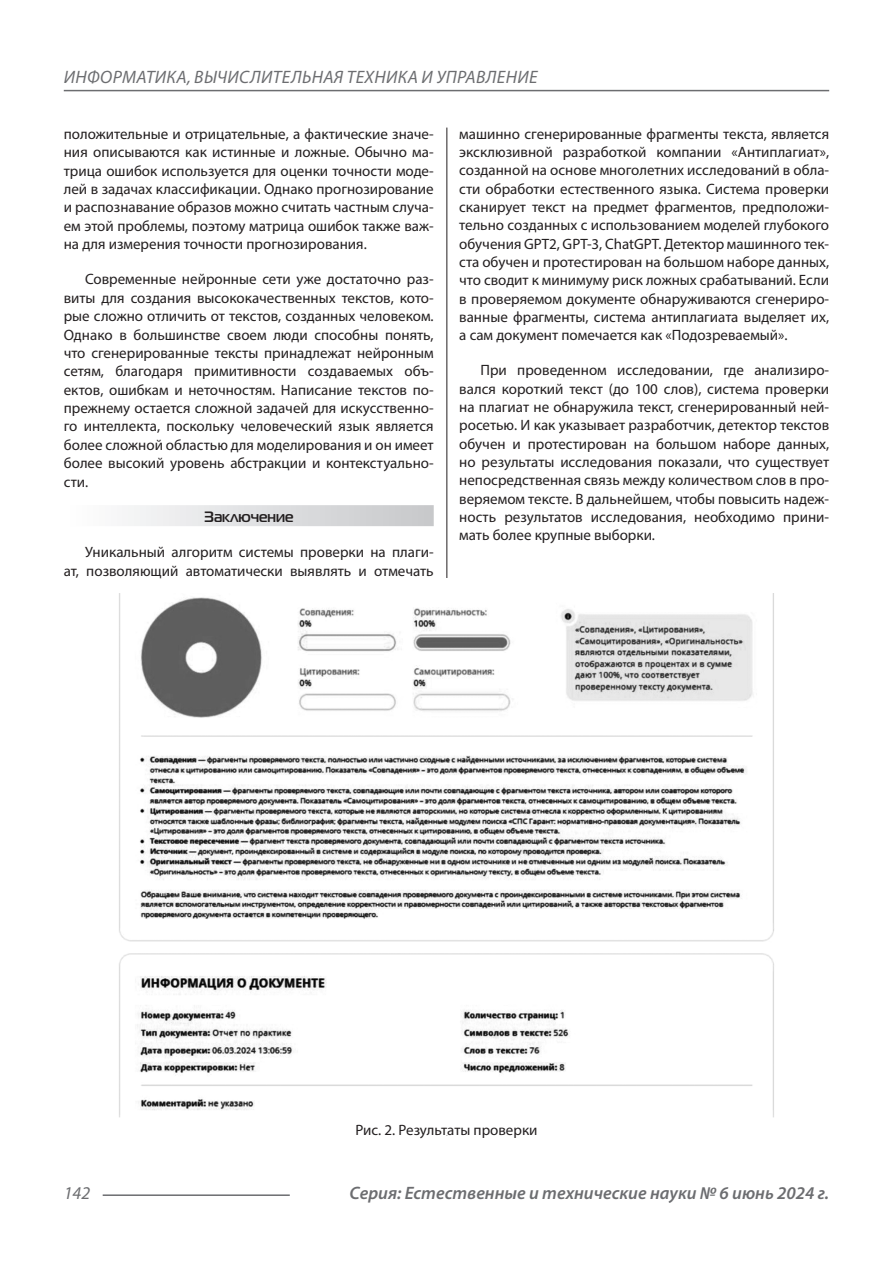
<style>
.page{position:relative;width:893px;height:1263px;background:#fff}
.page>*{position:absolute;margin:0;border:0;box-sizing:border-box;transform-origin:0 0}
.t1{font:italic 18px "Myriad Pro";letter-spacing:.02em;color:#6c6d70}
.t2{font:italic 600 18px "Myriad Pro";color:#6c6d70}
.Статья_текст{font:15px/18.3px "Myriad Pro";color:#231f20;text-align:justify}
.Статья_подзаголовок{font:700 15px "Magistral C";color:#231f20}
</style>
<div class="page">
<hr style="left:446px;top:128px;width:1px;height:1007px;background:#231f20">
<hr style="left:103px;top:1194px;width:187px;height:2px;background:#6c6d70">
<hr style="left:64px;top:90px;width:765px;height:1px;background:#6c6d70">
<div style="left:64px;top:505px;width:370px;height:21px;background:linear-gradient(to right,#fefeff,#c6c8ca)"></div>
<img style="left:119px;top:593px;width:655px;height:524px">
<div style="left:441px;top:578px;width:14px;height:15px;background:#fff"></div>
<p class="t1" style="left:64px;top:66px;width:475px">ИНФОРМАТИКА, ВЫЧИСЛИТЕЛЬНАЯ ТЕХНИКА И УПРАВЛЕНИЕ</p>
<p class="Статья_текст" style="left:64px;top:124px;width:371px">положительные и отрицательные, а фактические значе&shy;ния описываются как истинные и ложные. Обычно ма&shy;трица ошибок используется для оценки точности моде&shy;лей в задачах классификации. Однако прогнозирование и распознавание образов можно считать частным случа&shy;ем этой проблемы, поэтому матрица ошибок также важ&shy;на для измерения точности прогнозирования.</p>
<p class="Статья_текст" style="left:64px;top:270px;width:371px;text-indent:21px">Современные нейронные сети уже достаточно раз&shy;виты для создания высококачественных текстов, кото&shy;рые сложно отличить от текстов, созданных человеком.<br>Однако в большинстве своем люди способны понять, что сгенерированные тексты принадлежат нейронным сетям, благодаря примитивности создаваемых объ&shy;ектов, ошибкам и неточностям. Написание текстов по&shy;прежнему остается сложной задачей для искусственно&shy;го интеллекта, поскольку человеческий язык является более сложной областью для моделирования и он имеет более высокий уровень абстракции и контекстуально&shy;сти.</p>
<p class="Статья_подзаголовок" style="left:204px;top:508px;width:91px">Заключение</p>
<p class="Статья_текст" style="left:64px;top:543px;width:371px;text-align:right">Уникальный алгоритм системы проверки на плаги-<br>ат, позволяющий автоматически выявлять и отмечать</p>
<p class="Статья_текст" style="left:459px;top:124px;width:371px">машинно сгенерированные фрагменты текста, является эксклюзивной разработкой компании «Антиплагиат», созданной на основе многолетних исследований в обла&shy;сти обработки естественного языка. Система проверки сканирует текст на предмет фрагментов, предположи&shy;тельно созданных с использованием моделей глубокого обучения GPT2, GPT-3, ChatGPT. Детектор машинного тек&shy;ста обучен и протестирован на большом наборе данных, что сводит к минимуму риск ложных срабатываний. Если в проверяемом документе обнаруживаются сгенериро&shy;ванные фрагменты, система антиплагиата выделяет их, а сам документ помечается как «Подозреваемый».</p>
<p class="Статья_текст" style="left:459px;top:361px;width:371px;text-indent:21px">При проведенном исследовании, где анализиро&shy;вался короткий текст (до 100 слов), система проверки на плагиат не обнаружила текст, сгенерированный ней&shy;росетью. И как указывает разработчик, детектор текстов обучен и протестирован на большом наборе данных, но результаты исследования показали, что существует непосредственная связь между количеством слов в про&shy;веряемом тексте. В дальнейшем, чтобы повысить надеж&shy;ность результатов исследования, необходимо прини&shy;мать более крупные выборки.</p>
<p class="Статья_текст" style="left:355px;top:1121px;width:183px">Рис. 2. Результаты проверки</p>
<p class="t1" style="left:64px;top:1182px;width:28px">142</p>
<p class="t2" style="left:350px;top:1182px;width:481px">Серия: Естественные и технические науки № 6 июнь 2024 г.</p>
</div>
